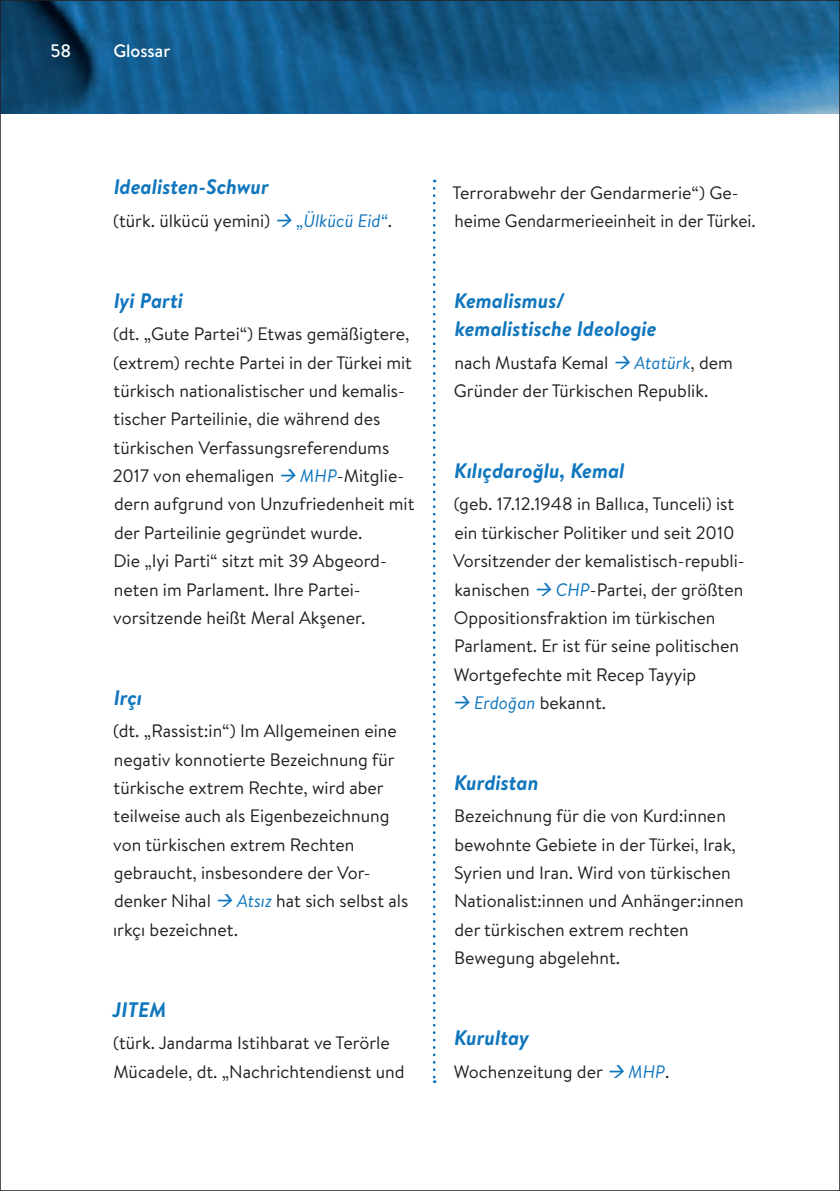
<style>
.page{position:relative;width:840px;height:1191px;background:#fff}
.page>*{position:absolute;margin:0;border:0;box-sizing:border-box;transform-origin:0 0}
.t1{font:italic 700 21px/28.4px "Brandon Text";color:#1076bd}
.t2{font:18px/28.4px "Brandon Text";color:#231f20}
.t3{font:500 18px "Brandon Text";color:#fff}
.s1{color:#1076bd}
.s2{font-style:italic;color:#1076bd}
</style>
<div class="page">
<img style="left:2px;top:2px;width:835px;height:111px">
<svg style="left:433px;top:188px;width:2px;height:895px"></svg>
<p class="t3" style="left:50px;top:38px;width:22px">58</p>
<p class="t3" style="left:113px;top:38px;width:58px">Glossar</p>
<p class="t1" style="left:114px;top:172px;width:157px">Idealisten-Schwur</p>
<p class="t2" style="left:113px;top:206px;width:280px">(türk. ülkücü yemini) <span class="s1">→</span><span class="s2">„Ülkücü Eid“</span>.</p>
<p class="t1" style="left:114px;top:286px;width:71px">Iyi Parti</p>
<p class="t2" style="left:113px;top:319px;width:303px">(dt. „Gute Partei“) Etwas gemäßigtere, (extrem) rechte Partei in der Türkei mit türkisch nationalistischer und kemalis&shy;tischer Parteilinie, die während des türkischen Verfassungsreferendums 2017 von ehemaligen <span class="s1">→</span><span class="s2">MHP</span>-Mitglie&shy;dern aufgrund von Unzufriedenheit mit der Parteilinie gegründet wurde.<br>Die „Iyi Parti“ sitzt mit 39 Abgeord&shy;neten im Parlament. Ihre Partei&shy;vorsitzende heißt Meral Akşener.</p>
<p class="t1" style="left:114px;top:683px;width:30px">Irçı</p>
<p class="t2" style="left:113px;top:716px;width:296px">(dt. „Rassist:in“) Im Allgemeinen eine negativ konnotierte Bezeichnung für türkische extrem Rechte, wird aber teilweise auch als Eigenbezeichnung von türkischen extrem Rechten gebraucht, insbesondere der Vor&shy;denker Nihal <span class="s1">→</span><span class="s2">Atsız</span> hat sich selbst als ırkçı bezeichnet.</p>
<p class="t1" style="left:112px;top:994px;width:55px">JITEM</p>
<p class="t2" style="left:113px;top:1028px;width:293px">(türk. Jandarma Istihbarat ve Terörle<br>Mücadele, dt. „Nachrichtendienst und</p>
<p class="t2" style="left:452px;top:177px;width:304px">Terrorabwehr der Gendarmerie“) Ge&shy;heime Gendarmerieeinheit in der Türkei.</p>
<p class="t1" style="left:454px;top:286px;width:204px">Kemalismus/ kemalistische Ideologie</p>
<p class="t2" style="left:453px;top:347px;width:280px">nach Mustafa Kemal <span class="s1">→</span><span class="s2">Atatürk</span>, dem<br>Gründer der Türkischen Republik.</p>
<p class="t1" style="left:454px;top:456px;width:172px">Kılıçdaroğlu, Kemal</p>
<p class="t2" style="left:453px;top:489px;width:293px">(geb. 17.12.1948 in Ballıca, Tunceli) ist ein türkischer Politiker und seit 2010<br>Vorsitzender der kemalistisch-republi&shy;kanischen <span class="s1">→</span><span class="s2">CHP</span>-Partei, der größten Oppositionsfraktion im türkischen Parlament. Er ist für seine politischen Wortgefechte mit Recep Tayyip</p>
<p class="t2" style="left:452px;top:688px;width:155px"><span class="s1">→</span><span class="s2">Erdoğan</span> bekannt.</p>
<p class="t1" style="left:454px;top:768px;width:86px">Kurdistan</p>
<p class="t2" style="left:454px;top:801px;width:291px">Bezeichnung für die von Kurd:innen bewohnte Gebiete in der Türkei, Irak, Syrien und Iran. Wird von türkischen Nationalist:innen und Anhänger:innen der türkischen extrem rechten Bewegung abgelehnt.</p>
<p class="t1" style="left:454px;top:1023px;width:76px">Kurultay</p>
<p class="t2" style="left:453px;top:1056px;width:217px">Wochenzeitung der <span class="s1">→</span><span class="s2">MHP</span>.</p>
</div>
